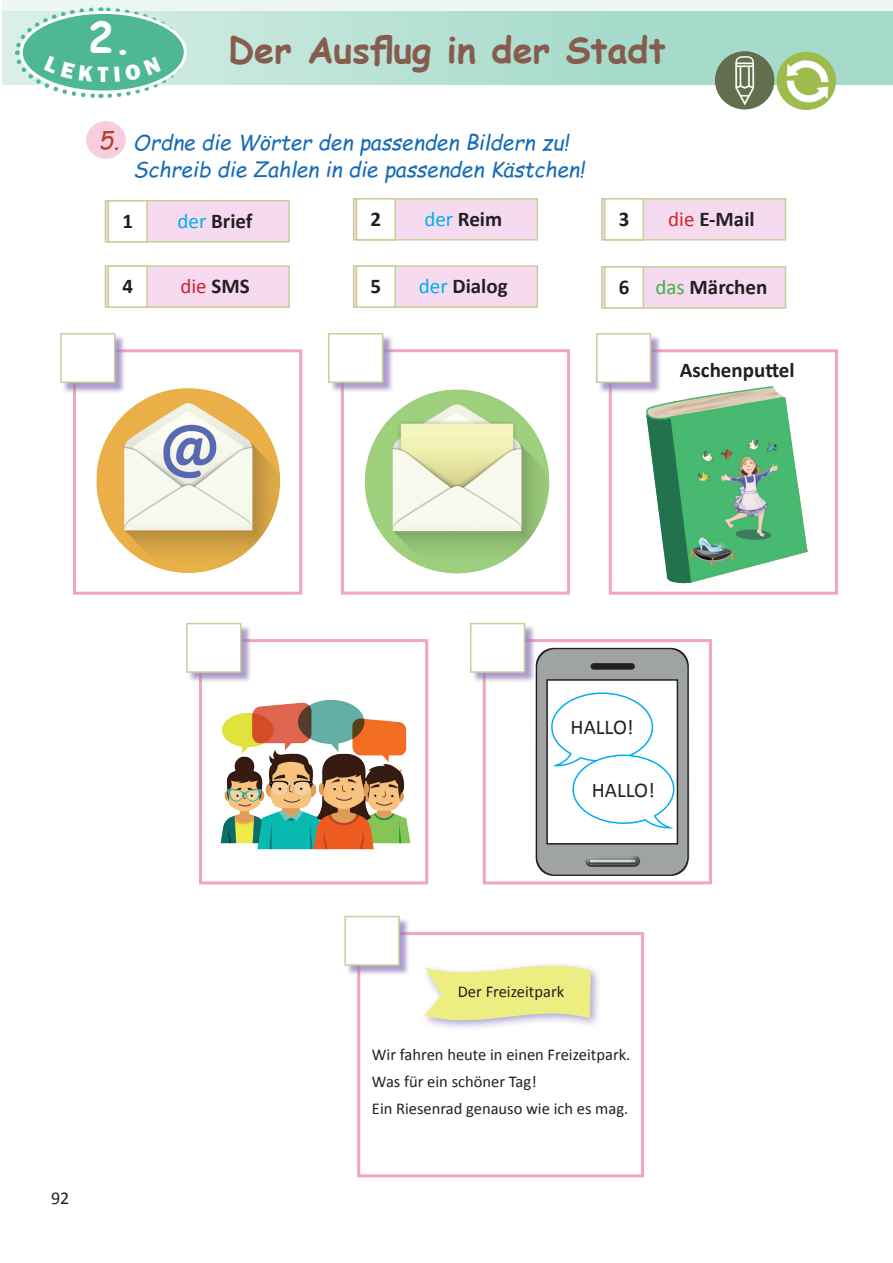
<style>
.page{position:relative;width:893px;height:1263px;background:#fff}
.page>*{position:absolute;margin:0;border:0;box-sizing:border-box;transform-origin:0 0}
.t1{font:700 42px "Comic Sans MS";color:#fff}
.t2{font:700 36px "Comic Sans MS";color:#865d4d}
.t3{font:italic 24px "Comic Sans MS";color:#ad412d}
.t4{font:800 22.5px "Franklin Gothic";color:#fff}
.t5{font:italic 21px "Comic Sans MS";color:#176cb6}
.t6{font:700 21px "Calibri";color:#231f20}
.t7{font:21px "Calibri";color:#231f20}
.t8{font:21px "Calibri";color:#d1232a}
.t9{font:18px "Calibri";color:#231f20}
.t10{font:16.5px "Calibri";color:#231f20}
.s1{font-weight:400;color:#00aeef}
.s2{font-weight:400;color:#d1232a}
.s3{font-weight:700;color:#231f20}
.s4{font-weight:400;color:#40ae49}
</style>
<div class="page">
<div style="left:2px;top:0;width:891px;height:85px;background:linear-gradient(to right,#edf7f4,#edf7f4)"></div>
<svg style="left:2px;top:12px;width:891px;height:73px;background:#b2dfd1"></svg>
<div style="left:105px;top:200px;width:185px;height:43px;background:#f6daef;border:2px solid #c9ce98"></div>
<div style="left:108px;top:200px;width:40px;height:43px;background:#fff;border:2px solid #c9ce98"></div>
<div style="left:105px;top:265px;width:185px;height:43px;background:#f6daef;border:2px solid #c9ce98"></div>
<div style="left:108px;top:265px;width:40px;height:43px;background:#fff;border:2px solid #c9ce98"></div>
<div style="left:73px;top:349px;width:229px;height:246px;border:3px solid #f1a5c2"></div>
<div style="left:61px;top:334px;width:65px;height:60px;background:#927db9;opacity:.75"></div>
<div style="left:60px;top:333px;width:55px;height:50px;background:#fff;border:2px solid #c9ce98"></div>
<div style="left:341px;top:349px;width:229px;height:246px;border:3px solid #f1a5c2"></div>
<div style="left:329px;top:334px;width:65px;height:60px;background:#927db9;opacity:.75"></div>
<div style="left:328px;top:333px;width:55px;height:50px;background:#fff;border:2px solid #c9ce98"></div>
<svg style="left:536px;top:648px;width:153px;height:228px"></svg>
<div style="left:537px;top:649px;width:150px;height:225px;background:#9fa3a3;border-radius:18px"></div>
<div style="left:547px;top:680px;width:130px;height:164px;background:#fff"></div>
<div style="left:546px;top:679px;width:132px;height:165px;border:2px solid #231f20"></div>
<div style="left:585px;top:855px;width:57px;height:12px;background:#231f20;opacity:.75"></div>
<div style="left:590px;top:663px;width:45px;height:7px;background:#231f20;border-radius:3px"></div>
<svg style="left:547px;top:692px;width:131px;height:137px"></svg>
<div style="left:483px;top:639px;width:229px;height:245px;border:3px solid #f1a5c2"></div>
<div style="left:471px;top:624px;width:64px;height:59px;background:#927db9;opacity:.75"></div>
<div style="left:470px;top:623px;width:55px;height:50px;background:#fff;border:2px solid #c9ce98"></div>
<div style="left:609px;top:349px;width:229px;height:246px;border:3px solid #f1a5c2"></div>
<div style="left:597px;top:334px;width:64px;height:60px;background:#927db9;opacity:.75"></div>
<div style="left:596px;top:333px;width:55px;height:50px;background:#fff;border:2px solid #c9ce98"></div>
<div style="left:353px;top:198px;width:185px;height:43px;background:#f6daef;border:2px solid #c9ce98"></div>
<div style="left:356px;top:198px;width:40px;height:43px;background:#fff;border:2px solid #c9ce98"></div>
<div style="left:353px;top:265px;width:185px;height:43px;background:#f6daef;border:2px solid #c9ce98"></div>
<div style="left:356px;top:265px;width:40px;height:43px;background:#fff;border:2px solid #c9ce98"></div>
<div style="left:601px;top:198px;width:185px;height:43px;background:#f6daef;border:2px solid #c9ce98"></div>
<div style="left:604px;top:198px;width:40px;height:43px;background:#fff;border:2px solid #c9ce98"></div>
<div style="left:601px;top:266px;width:185px;height:43px;background:#f6daef;border:2px solid #c9ce98"></div>
<div style="left:604px;top:266px;width:40px;height:43px;background:#fff;border:2px solid #c9ce98"></div>
<div style="left:87px;top:122px;width:38px;height:36px;background:#f8cde0;border-radius:50%"></div>
<div style="left:86px;top:121px;width:40px;height:38px;border:2px solid #ef82b3;border-radius:50%"></div>
<div style="left:199px;top:639px;width:229px;height:245px;border:3px solid #f1a5c2"></div>
<div style="left:187px;top:624px;width:65px;height:59px;background:#927db9;opacity:.75"></div>
<div style="left:186px;top:623px;width:55px;height:50px;background:#fff;border:2px solid #c9ce98"></div>
<div style="left:777px;top:52px;width:59px;height:58px;background:#9ebb4d;border-radius:50%"></div>
<img style="left:780px;top:54px;width:55px;height:54px">
<div style="left:715px;top:51px;width:59px;height:58px;background:#626e4d;border-radius:50%"></div>
<img style="left:719px;top:56px;width:51px;height:51px">
<div style="left:357px;top:932px;width:287px;height:245px;border:3px solid #f1a5c2"></div>
<div style="left:346px;top:917px;width:64px;height:59px;background:#927db9;opacity:.75"></div>
<div style="left:344px;top:916px;width:56px;height:50px;background:#fff;border:2px solid #c9ce98"></div>
<div style="left:420px;top:961px;width:182px;height:70px;background:#8e8ac2;opacity:.75"></div>
<svg style="left:424px;top:961px;width:167px;height:70px"></svg>
<img style="left:628px;top:372px;width:181px;height:214px">
<img style="left:348px;top:361px;width:202px;height:213px">
<img style="left:77px;top:361px;width:204px;height:212px">
<img style="left:220px;top:699px;width:191px;height:151px">
<svg style="left:238px;top:803px;width:14px;height:5px"></svg>
<svg style="left:283px;top:798px;width:19px;height:7px"></svg>
<svg style="left:335px;top:796px;width:19px;height:8px"></svg>
<svg style="left:375px;top:801px;width:19px;height:7px"></svg>
<svg style="left:12px;top:5px;width:177px;height:94px"></svg>
<p class="t1" style="left:88px;top:7px;width:45px">2.</p>
<h3 class="t4" style="left:98px;top:60px;width:12px">T</h3>
<p class="t2" style="left:228px;top:23px;width:439px">Der Ausflug in der Stadt</p>
<p class="t3" style="left:99px;top:123px;width:22px">5.</p>
<p class="t5" style="left:134px;top:127px;width:437px">Ordne die Wörter den passenden Bildern zu!</p>
<p class="t5" style="left:134px;top:154px;width:452px">Schreib die Zahlen in die passenden Kästchen!</p>
<p class="t6" style="left:122px;top:206px;width:12px">1</p>
<p class="t6" style="left:178px;top:206px;width:76px"><span class="s1">der</span> Brief</p>
<p class="t6" style="left:371px;top:204px;width:12px">2</p>
<p class="t6" style="left:424px;top:204px;width:79px"><span class="s1">der</span> Reim</p>
<p class="t6" style="left:619px;top:204px;width:12px">3</p>
<p class="t6" style="left:668px;top:204px;width:88px"><span class="s2">die</span> E-Mail</p>
<p class="t6" style="left:122px;top:271px;width:12px">4</p>
<p class="t8" style="left:180px;top:271px;width:71px">die <span class="s3">SMS</span></p>
<p class="t6" style="left:371px;top:271px;width:12px">5</p>
<p class="t6" style="left:419px;top:271px;width:90px"><span class="s1">der</span> Dialog</p>
<p class="t6" style="left:619px;top:272px;width:12px">6</p>
<p class="t6" style="left:655px;top:272px;width:113px"><span class="s4">das</span> Märchen</p>
<p class="t6" style="left:680px;top:355px;width:116px">Aschenputtel</p>
<p class="t9" style="left:51px;top:1186px;width:20px">92</p>
<p class="t7" style="left:571px;top:713px;width:65px">HALLO!</p>
<p class="t7" style="left:592px;top:775px;width:65px">HALLO!</p>
<p class="t10" style="left:458px;top:980px;width:108px">Der Freizeitpark</p>
<p class="t10" style="left:372px;top:1043px;width:260px">Wir fahren heute in einen Freizeitpark.</p>
<p class="t10" style="left:372px;top:1070px;width:166px">Was für ein schöner Tag!</p>
<p class="t10" style="left:372px;top:1097px;width:258px">Ein Riesenrad genauso wie ich es mag.</p>
</div>
